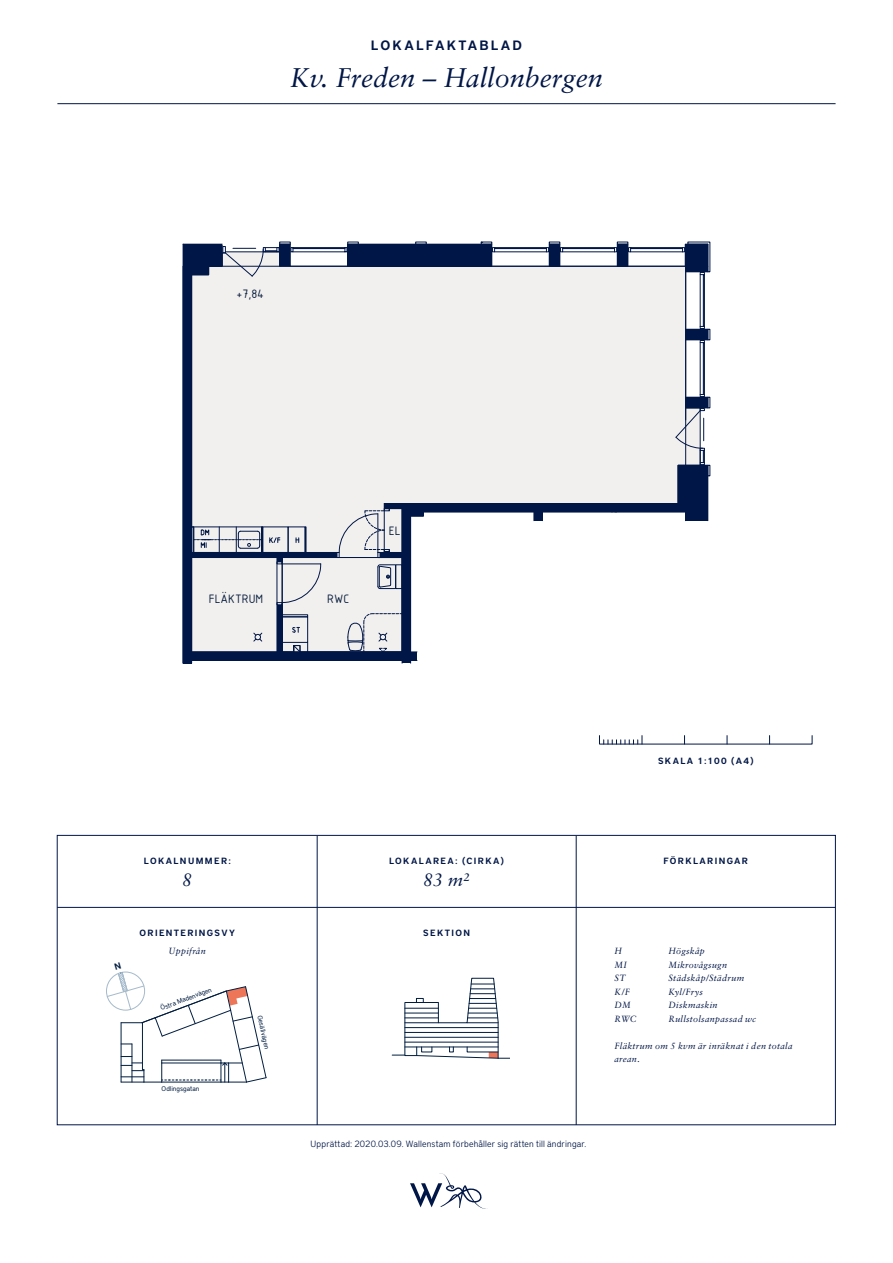
<style>
.page{position:relative;width:893px;height:1263px;background:#fff}
.page>*{position:absolute;margin:0;border:0;box-sizing:border-box;transform-origin:0 0}
.SIDA_-_projekt{font:italic 27px "Sabon LT Pro";color:#001646}
.INFO_-_rubrik{font:italic 18px "Sabon LT Pro";color:#001646}
.t1{font:600 13.5px "District Pro";letter-spacing:.16em;color:#001646}
.t2{font:13.2px "ISOCPEUR";color:#091e3e}
.INFO_-_infotext{font:italic 9px/13.5px "Sabon LT Pro";letter-spacing:.035em;color:#001646}
.t3{font:600 9px "District Pro";letter-spacing:.15em;color:#001646}
.t4{font:300 9px "District Pro";letter-spacing:.02em;color:#001646}
.t5{font:6.75px "District Pro";letter-spacing:.005em;color:#001d40}
</style>
<div class="page">
<hr style="left:317px;top:836px;width:1px;height:289px;background:#001646">
<hr style="left:576px;top:836px;width:1px;height:289px;background:#001646">
<hr style="left:57px;top:907px;width:778px;height:1px;background:#001646">
<hr style="left:57px;top:103px;width:779px;height:1px;background:#001646">
<svg style="left:603px;top:737px;width:40px;height:5px"></svg>
<svg style="left:410px;top:1173px;width:78px;height:36px"></svg>
<svg style="left:392px;top:978px;width:117px;height:81px"></svg>
<div style="left:106px;top:972px;width:39px;height:38px;border:1px solid #a5bacb;border-radius:50%"></div>
<div style="left:192px;top:266px;width:494px;height:256px;background:#f2f0ee"></div>
<svg style="left:416px;top:242px;width:10px;height:2px"></svg>
<hr style="left:423px;top:512px;width:111px;height:1px;background:#001646">
<svg style="left:192px;top:242px;width:166px;height:34px"></svg>
<svg style="left:481px;top:242px;width:229px;height:279px;background:#ebeaea"></svg>
<div style="left:348px;top:244px;width:144px;height:22px;background:#001646"></div>
<div style="left:549px;top:244px;width:11px;height:22px;background:#001646"></div>
<div style="left:617px;top:244px;width:11px;height:22px;background:#001646"></div>
<div style="left:685px;top:244px;width:23px;height:28px;background:#001646"></div>
<div style="left:686px;top:329px;width:22px;height:11px;background:#001646"></div>
<div style="left:686px;top:397px;width:22px;height:11px;background:#001646"></div>
<div style="left:678px;top:465px;width:30px;height:47px;background:#001646"></div>
<div style="left:686px;top:509px;width:22px;height:12px;background:#001646"></div>
<div style="left:402px;top:503px;width:280px;height:9px;background:#001646"></div>
<div style="left:534px;top:512px;width:8px;height:9px;background:#001646"></div>
<div style="left:192px;top:652px;width:225px;height:8px;background:#001646"></div>
<svg style="left:402px;top:660px;width:15px;height:3px"></svg>
<svg style="left:192px;top:503px;width:231px;height:150px;background:#cfd1d6"></svg>
<div style="left:277px;top:605px;width:5px;height:52px;background:#001646"></div>
<div style="left:183px;top:244px;width:9px;height:419px;background:#001646"></div>
<div style="left:192px;top:244px;width:30px;height:22px;background:#001646"></div>
<div style="left:280px;top:244px;width:10px;height:22px;background:#001646"></div>
<div style="left:189px;top:264px;width:20px;height:11px;background:#001646"></div>
<svg style="left:107px;top:971px;width:160px;height:112px"></svg>
<h3 class="t1" style="left:371px;top:35px;width:153px">LOKALFAKTABLAD</h3>
<p class="SIDA_-_projekt" style="left:290px;top:60px;width:314px">Kv. Freden – Hallonbergen</p>
<p class="t2" style="left:236px;top:285px;width:29px">+7,84</p>
<p class="t2" style="left:209px;top:590px;width:56px">FLÄKTRUM</p>
<p class="t2" style="left:327px;top:590px;width:24px">RWC</p>
<p class="t2" style="left:389px;top:522px;width:13px">EL</p>
<p class="t3" style="left:658px;top:755px;width:97px">SKALA 1:100 (A4)</p>
<p class="t3" style="left:144px;top:855px;width:89px">LOKALNUMMER:</p>
<p class="t3" style="left:389px;top:855px;width:117px">LOKALAREA: (CIRKA)</p>
<p class="t5" style="left:429px;top:857px;width:39px">Odlingsgatan</p>
<p class="INFO_-_rubrik" style="left:182px;top:868px;width:12px">8</p>
<p class="INFO_-_rubrik" style="left:423px;top:868px;width:48px">83 m²</p>
<p class="t3" style="left:140px;top:926px;width:97px">ORIENTERINGSVY</p>
<p class="t3" style="left:423px;top:926px;width:48px">SEKTION</p>
<p class="INFO_-_infotext" style="left:169px;top:944px;width:39px">Uppifrån</p>
<p class="t5" style="left:159px;top:1004px;width:56px;rotate:-21deg">Östra Madenvägen</p>
<p class="t5" style="left:162px;top:1084px;width:39px">Odlingsgatan</p>
<p class="t5" style="left:264px;top:1014px;width:36px;rotate:77deg">Gesällvägen</p>
<p class="t4" style="left:311px;top:1138px;width:277px">Upprättad: 2020.03.09. Wallenstam förbehåller sig rätten till ändringar.</p>
<p class="t3" style="left:663px;top:855px;width:86px">FÖRKLARINGAR</p>
<p class="INFO_-_infotext" style="left:614px;top:944px;width:9px">H</p>
<p class="INFO_-_infotext" style="left:668px;top:944px;width:38px">Högskåp</p>
<p class="INFO_-_infotext" style="left:614px;top:957px;width:14px">MI</p>
<p class="INFO_-_infotext" style="left:668px;top:957px;width:60px">Mikrovågsugn</p>
<p class="INFO_-_infotext" style="left:614px;top:971px;width:12px">ST</p>
<p class="INFO_-_infotext" style="left:668px;top:971px;width:77px">Städskåp/Städrum</p>
<p class="INFO_-_infotext" style="left:614px;top:984px;width:17px">K/F</p>
<p class="INFO_-_infotext" style="left:668px;top:984px;width:36px">Kyl/Frys</p>
<p class="INFO_-_infotext" style="left:614px;top:998px;width:18px">DM</p>
<p class="INFO_-_infotext" style="left:668px;top:998px;width:51px">Diskmaskin</p>
<p class="INFO_-_infotext" style="left:614px;top:1011px;width:23px">RWC</p>
<p class="INFO_-_infotext" style="left:668px;top:1011px;width:89px">Rullstolsanpassad wc</p>
<p class="INFO_-_infotext" style="left:614px;top:1038px;width:180px">Fläktrum om 5 kvm är inräknat i den totala arean.</p>
</div>
